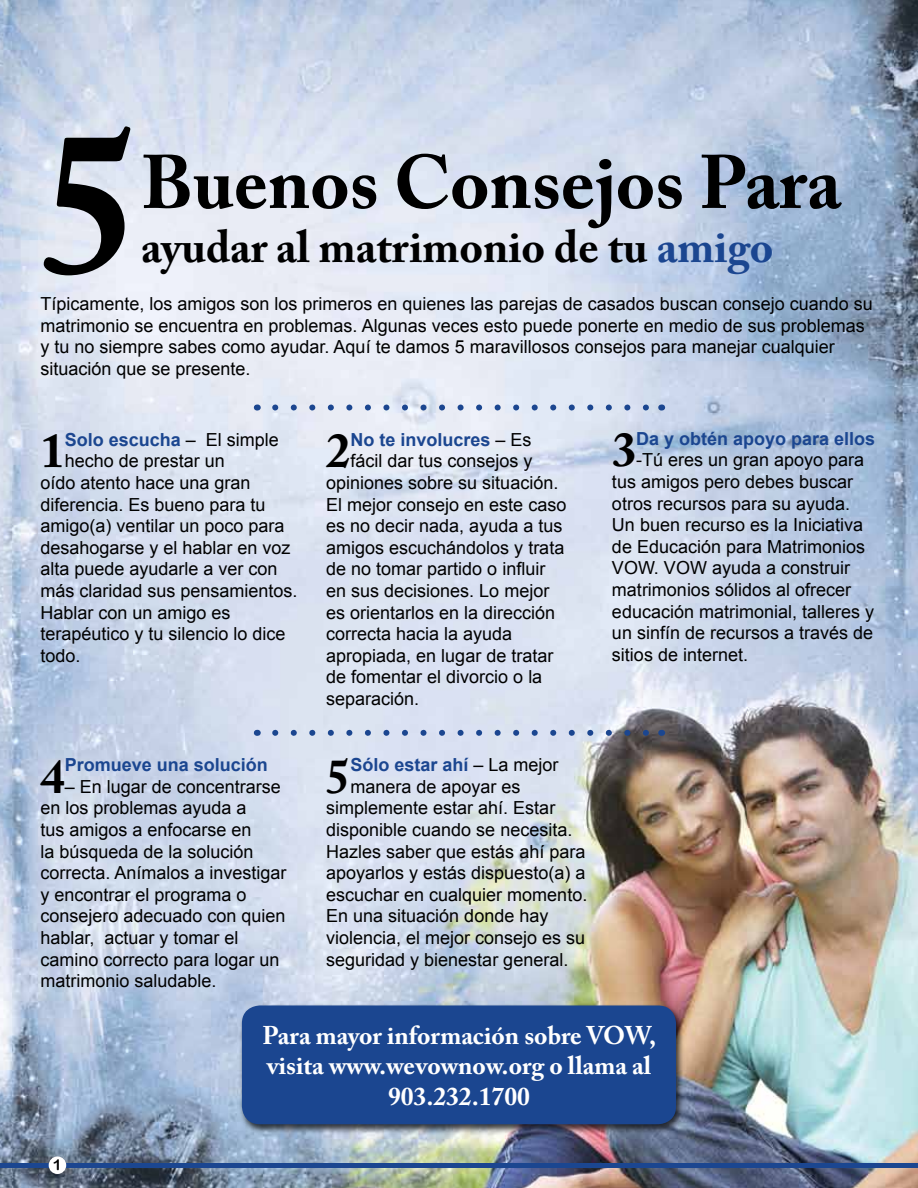
<style>
.page{position:relative;width:918px;height:1188px;background:#fff}
.page>*{position:absolute;margin:0;border:0;box-sizing:border-box;transform-origin:0 0}
.t1{font:700 201.6px "Adobe Caslon Pro";color:#000}
.t2{font:700 75px "Adobe Caslon Pro";color:#000}
.t3{font:700 48.45px "Adobe Caslon Pro";color:#000}
.t4{font:700 45px "Adobe Caslon Pro";color:#000}
.t5{font:700 25.5px/30.6px "Adobe Caslon Pro";color:#fff;text-align:center}
.t6{font:18px/21.6px "Arial";color:#000}
.t7{font:700 18px "Arial";color:#1b4690}
.t8{font:15px "Arial Rounded MT Bold";color:#000}
.s1{color:#1b4690}
.s2{font-weight:400;color:#000}
</style>
<div class="page">
<img style="left:0;top:0;width:918px;height:1188px">
<div style="left:238px;top:1004px;width:447px;height:131px;background:#000;opacity:.75"></div>
<div style="left:242px;top:1005px;width:434px;height:119px;background:#1b4690;border-radius:18px"></div>
<div style="left:0;top:1163px;width:918px;height:5px;background:#1b4690"></div>
<div style="left:49px;top:1156px;width:17px;height:18px;background:#fff;border-radius:50%"></div>
<svg style="left:275px;top:405px;width:377px;height:6px;background:#b2c1dc"></svg>
<svg style="left:275px;top:730px;width:377px;height:6px;background:#a1b0cd"></svg>
<h1 class="t1" style="left:40px;top:85px;width:102px">5</h1>
<h2 class="t2" style="left:141px;top:138px;width:701px">Buenos Consejos Para</h2>
<h3 class="t4" style="left:141px;top:220px;width:634px">ayudar al matrimonio de tu <span class="s1">amigo</span></h3>
<p class="t6" style="left:40px;top:293px;width:834px">Típicamente, los amigos son los primeros en quienes las parejas de casados buscan consejo cuando su matrimonio se encuentra en problemas. Algunas veces esto puede ponerte en medio de sus problemas y tu no siempre sabes como ayudar. Aquí te damos 5 maravillosos consejos para manejar cualquier situación que se presente.</p>
<h3 class="t3" style="left:40px;top:422px;width:26px">1</h3>
<p class="t7" style="left:65px;top:428px;width:216px">Solo escucha <span class="s2">– El simple</span></p>
<p class="t6" style="left:65px;top:450px;width:162px">hecho de prestar un</p>
<p class="t6" style="left:40px;top:472px;width:212px">oído atento hace una gran</p>
<p class="t6" style="left:40px;top:494px;width:227px">diferencia. Es bueno para tu</p>
<p class="t6" style="left:40px;top:515px;width:246px">amigo(a) ventilar un poco para</p>
<p class="t6" style="left:40px;top:537px;width:252px">desahogarse y el hablar en voz</p>
<p class="t6" style="left:40px;top:558px;width:239px">alta puede ayudarle a ver con</p>
<p class="t6" style="left:40px;top:580px;width:259px">más claridad sus pensamientos.</p>
<p class="t6" style="left:40px;top:602px;width:192px">Hablar con un amigo es</p>
<p class="t6" style="left:40px;top:623px;width:247px">terapéutico y tu silencio lo dice</p>
<p class="t6" style="left:40px;top:645px;width:42px">todo.</p>
<h3 class="t3" style="left:40px;top:748px;width:26px">4</h3>
<p class="t7" style="left:65px;top:753px;width:205px">Promueve una solución</p>
<p class="t6" style="left:40px;top:776px;width:248px;text-indent:24px">– En lugar de concentrarse en los problemas ayuda a<br>tus amigos a enfocarse en<br>la búsqueda de la solución correcta. Anímalos a investigar y encontrar el programa o consejero adecuado con quien hablar, actuar y tomar el camino correcto para logar un matrimonio saludable.</p>
<h3 class="t3" style="left:326px;top:422px;width:26px">2</h3>
<p class="t7" style="left:350px;top:428px;width:183px">No te involucres <span class="s2">– Es</span></p>
<p class="t6" style="left:350px;top:450px;width:184px">fácil dar tus consejos y</p>
<p class="t6" style="left:326px;top:472px;width:234px">opiniones sobre su situación.</p>
<p class="t6" style="left:326px;top:494px;width:242px">El mejor consejo en este caso</p>
<p class="t6" style="left:326px;top:515px;width:238px">es no decir nada, ayuda a tus</p>
<p class="t6" style="left:326px;top:537px;width:240px">amigos escuchándolos y trata</p>
<p class="t6" style="left:326px;top:558px;width:221px">de no tomar partido o influir</p>
<p class="t6" style="left:326px;top:580px;width:225px">en sus decisiones. Lo mejor</p>
<p class="t6" style="left:326px;top:602px;width:231px">es orientarlos en la dirección</p>
<p class="t6" style="left:326px;top:623px;width:188px">correcta hacia la ayuda</p>
<p class="t6" style="left:326px;top:645px;width:229px">apropiada, en lugar de tratar</p>
<p class="t6" style="left:326px;top:666px;width:218px">de fomentar el divorcio o la</p>
<p class="t6" style="left:326px;top:688px;width:95px">separación.</p>
<h3 class="t3" style="left:326px;top:748px;width:26px">5</h3>
<p class="t7" style="left:350px;top:753px;width:210px">Sólo estar ahí <span class="s2">– La mejor</span></p>
<p class="t6" style="left:350px;top:776px;width:172px">manera de apoyar es</p>
<p class="t6" style="left:326px;top:797px;width:231px">simplemente estar ahí. Estar</p>
<p class="t6" style="left:326px;top:819px;width:248px">disponible cuando se necesita.</p>
<p class="t6" style="left:326px;top:841px;width:261px">Hazles saber que estás ahí para</p>
<p class="t6" style="left:326px;top:862px;width:261px">apoyarlos y estás dispuesto(a) a</p>
<p class="t6" style="left:326px;top:884px;width:263px">escuchar en cualquier momento.</p>
<p class="t6" style="left:326px;top:905px;width:224px">En una situación donde hay</p>
<p class="t6" style="left:326px;top:927px;width:261px">violencia, el mejor consejo es su</p>
<p class="t6" style="left:326px;top:949px;width:244px">seguridad y bienestar general.</p>
<h3 class="t3" style="left:612px;top:421px;width:26px">3</h3>
<p class="t7" style="left:636px;top:427px;width:241px">Da y obtén apoyo para ellos</p>
<p class="t6" style="left:612px;top:450px;width:264px;text-indent:24px">-Tú eres un gran apoyo para tus amigos pero debes buscar otros recursos para su ayuda.<br>Un buen recurso es la Iniciativa de Educación para Matrimonios<br>VOW. VOW ayuda a construir matrimonios sólidos al ofrecer educación matrimonial, talleres y un sinfín de recursos a través de sitios de internet.</p>
<p class="t8" style="left:53px;top:1156px;width:10px">1</p>
<h3 class="t5" style="left:262px;top:1020px;width:395px">Para mayor información sobre VOW, visita www.wevownow.org o llama al<br>903.232.1700</h3>
</div>
